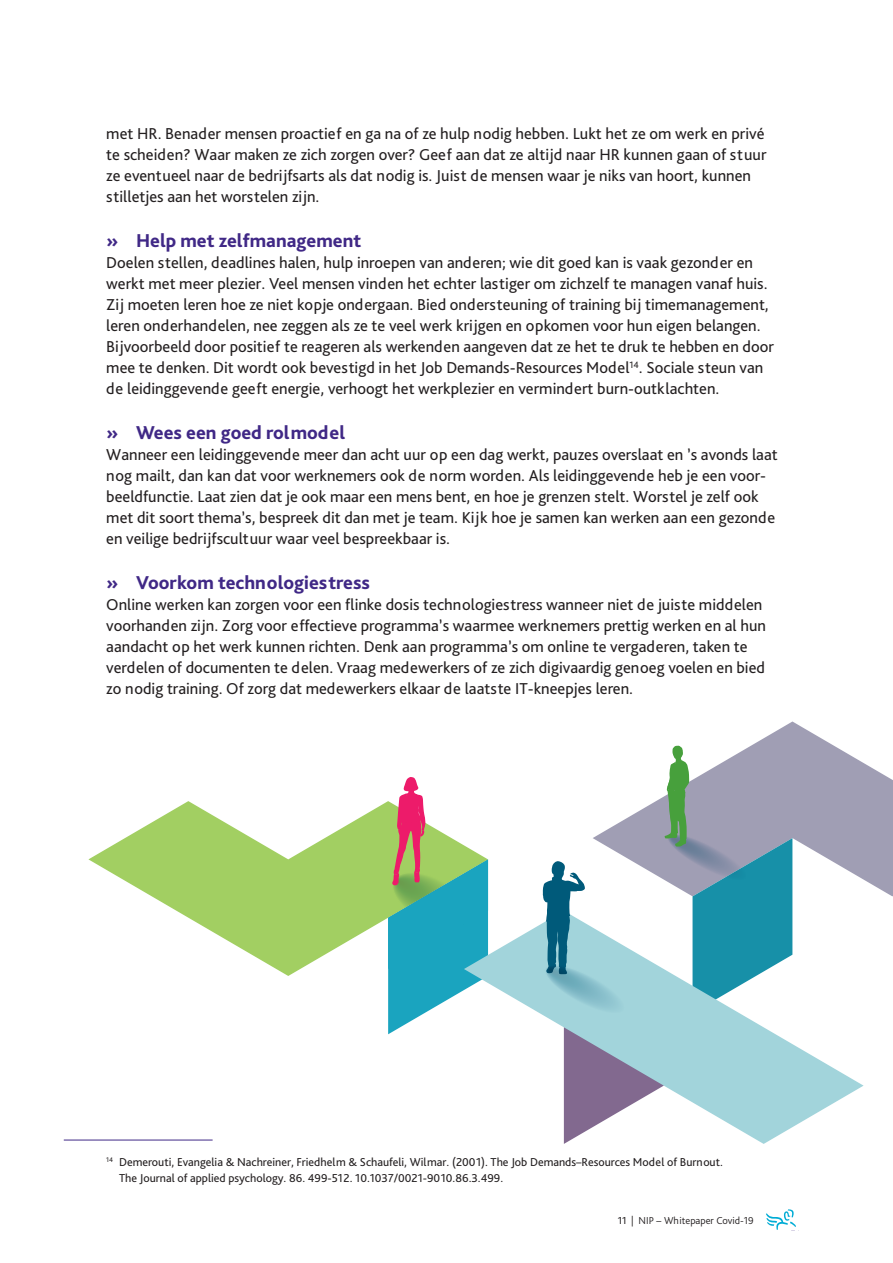
<style>
.page{position:relative;width:893px;height:1263px;background:#fff}
.page>*{position:absolute;margin:0;border:0;box-sizing:border-box;transform-origin:0 0}
.KOPJE_KLEIN{font:800 19.5px "Bliss Pro";color:#402886}
.broodtekst{font:16.5px/21px "Bliss Pro";color:#231f20}
.broodtekst-2{font:12px/16.5px "Bliss Pro";color:#231f20}
.t1{font:300 10.5px "Bliss Pro";color:#231f20}
.s1{font-weight:400}
</style>
<div class="page">
<svg style="left:766px;top:1209px;width:30px;height:21px"></svg>
<hr style="left:64px;top:1140px;width:149px;height:1px;background:#402886">
<svg style="left:752px;top:721px;width:141px;height:175px;fill:#a09eb4"></svg>
<svg style="left:488px;top:911px;width:375px;height:217px"></svg>
<svg style="left:88px;top:801px;width:300px;height:175px;fill:#a2cf62"></svg>
<svg style="left:543px;top:745px;width:249px;height:399px"></svg>
<svg style="left:388px;top:777px;width:100px;height:257px"></svg>
<p class="broodtekst" style="left:106px;top:123px;width:662px">met HR. Benader mensen proactief en ga na of ze hulp nodig hebben. Lukt het ze om werk en privé te scheiden? Waar maken ze zich zorgen over? Geef aan dat ze altijd naar HR kunnen gaan of stuur ze eventueel naar de bedrijfsarts als dat nodig is. Juist de mensen waar je niks van hoort, kunnen stilletjes aan het worstelen zijn.</p>
<p class="KOPJE_KLEIN" style="left:106px;top:229px;width:256px">» Help met zelfmanagement</p>
<p class="broodtekst" style="left:106px;top:252px;width:669px">Doelen stellen, deadlines halen, hulp inroepen van anderen; wie dit goed kan is vaak gezonder en werkt met meer plezier. Veel mensen vinden het echter lastiger om zichzelf te managen vanaf huis.<br>Zij moeten leren hoe ze niet kopje ondergaan. Bied ondersteuning of training bij timemanagement, leren onderhandelen, nee zeggen als ze te veel werk krijgen en opkomen voor hun eigen belangen.<br>Bijvoorbeeld door positief te reageren als werkenden aangeven dat ze het te druk te hebben en door mee te denken. Dit wordt ook bevestigd in het Job Demands-Resources Model<sup>14</sup>. Sociale steun van de leidinggevende geeft energie, verhoogt het werkplezier en vermindert burn-outklachten.</p>
<p class="KOPJE_KLEIN" style="left:106px;top:421px;width:240px">» Wees een goed rolmodel</p>
<p class="broodtekst" style="left:106px;top:444px;width:673px">Wanneer een leidinggevende meer dan acht uur op een dag werkt, pauzes overslaat en ’s avonds laat nog mailt, dan kan dat voor werknemers ook de norm worden. Als leidinggevende heb je een voor&shy;beeldfunctie. Laat zien dat je ook maar een mens bent, en hoe je grenzen stelt. Worstel je zelf ook met dit soort thema’s, bespreek dit dan met je team. Kijk hoe je samen kan werken aan een gezonde en veilige bedrijfscultuur waar veel bespreekbaar is.</p>
<p class="KOPJE_KLEIN" style="left:106px;top:571px;width:265px">» Voorkom technologiestress</p>
<p class="broodtekst" style="left:106px;top:594px;width:661px">Online werken kan zorgen voor een flinke dosis technologiestress wanneer niet de juiste middelen voorhanden zijn. Zorg voor effectieve programma’s waarmee werknemers prettig werken en al hun aandacht op het werk kunnen richten. Denk aan programma’s om online te vergaderen, taken te verdelen of documenten te delen. Vraag medewerkers of ze zich digivaardig genoeg voelen en bied zo nodig training. Of zorg dat medewerkers elkaar de laatste IT-kneepjes leren.</p>
<p class="broodtekst-2" style="left:119px;top:1153px;width:605px;text-indent:-13px"><sup>14</sup> Demerouti, Evangelia &amp; Nachreiner, Friedhelm &amp; Schaufeli, Wilmar. (2001). The Job Demands–Resources Model of Burnout.<br>The Journal of applied psychology. 86. 499-512. 10.1037/0021-9010.86.3.499.</p>
<p class="t1" style="left:618px;top:1213px;width:138px"><span class="s1">11</span> | NIP − Whitepaper Covid-19</p>
</div>
